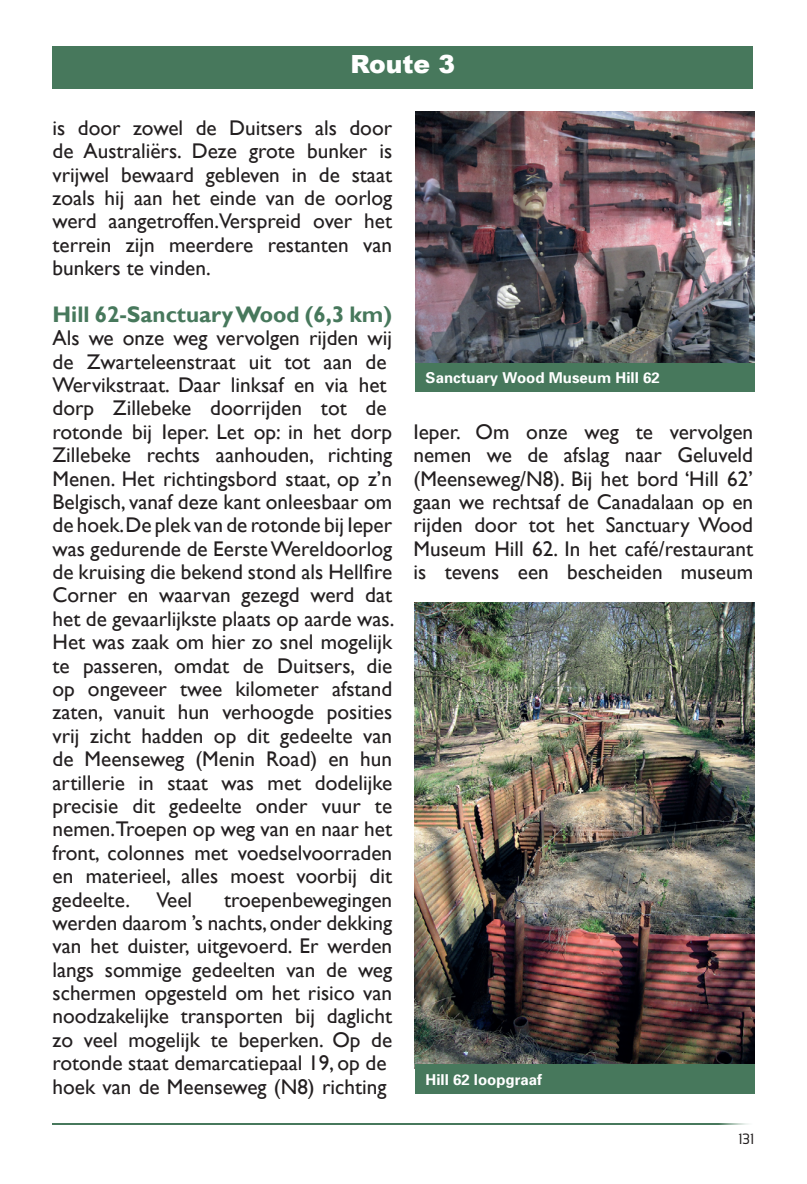
<style>
.page{position:relative;width:807px;height:1184px;background:#fff}
.page>*{position:absolute;margin:0;border:0;box-sizing:border-box;transform-origin:0 0}
.t1{font:900 25px "Arial";color:#fff}
.t2{font:700 22.5px "Gill Sans";color:#47785c}
.t3{font:21.25px/23.5px "Gill Sans";color:#231f20;text-align:justify}
.t4{font:700 15px "Univers";color:#fff}
.t5{font:15px "Sansation";color:#231f20;scale:.9 1}
</style>
<div class="page">
<div style="left:52px;top:46px;width:701px;height:42px;background:#47785c"></div>
<img style="left:415px;top:111px;width:339px;height:252px">
<div style="left:415px;top:363px;width:339px;height:28px;background:#47785c"></div>
<img style="left:415px;top:602px;width:339px;height:461px">
<div style="left:415px;top:1063px;width:339px;height:30px;background:#47785c"></div>
<img style="left:52px;top:1123px;width:696px;height:1px">
<p class="t1" style="left:350px;top:46px;width:106px">Route 3</p>
<p class="t3" style="left:52px;top:116px;width:341px">is door zowel de Duitsers als door de Australiërs. Deze grote bunker is vrijwel bewaard gebleven in de staat zoals hij aan het einde van de oorlog werd aangetroffen.Verspreid over het terrein zijn meerdere restanten van bunkers te vinden.</p>
<p class="t2" style="left:52px;top:301px;width:341px">Hill 62-Sanctuary Wood (6,3 km)</p>
<p class="t3" style="left:52px;top:327px;width:343px;text-align:left">Als we onze weg vervolgen rijden wij de Zwarteleenstraat uit tot aan de Wervikstraat. Daar linksaf en via het dorp Zillebeke doorrijden tot de rotonde bij Ieper. Let op: in het dorp Zillebeke rechts aanhouden, richting Menen. Het richtingsbord staat, op z’n Belgisch, vanaf deze kant onleesbaar om de hoek.De plek van de rotonde bij Ieper was gedurende de Eerste Wereldoorlog de kruising die bekend stond als Hellfire Corner en waarvan gezegd werd dat het de gevaarlijkste plaats op aarde was.<br>Het was zaak om hier zo snel mogelijk te passeren, omdat de Duitsers, die op ongeveer twee kilometer afstand zaten, vanuit hun verhoogde posities vrij zicht hadden op dit gedeelte van de Meenseweg (Menin Road) en hun artillerie in staat was met dodelijke precisie dit gedeelte onder vuur te nemen.Troepen op weg van en naar het front, colonnes met voedselvoorraden en materieel, alles moest voorbij dit gedeelte. Veel</p>
<p class="t3" style="left:52px;top:888px;width:341px;text-align:left;text-indent:171px">troepenbewegingen werden daarom ’s nachts, onder dekking van het duister, uitgevoerd. Er werden langs sommige gedeelten van de weg schermen opgesteld om het risico van noodzakelijke transporten bij daglicht zo veel mogelijk te beperken. Op de rotonde staat demarcatiepaal 19, op de hoek van de Meenseweg (N8) richting</p>
<p class="t4" style="left:425px;top:368px;width:235px">Sanctuary Wood Museum Hill 62</p>
<p class="t3" style="left:413px;top:420px;width:341px">Ieper. Om onze weg te vervolgen nemen we de afslag naar Geluveld (Meenseweg/N8). Bij het bord ‘Hill 62’ gaan we rechtsaf de Canadalaan op en rijden door tot het Sanctuary Wood Museum Hill 62. In het café/restaurant is tevens een bescheiden museum</p>
<p class="t4" style="left:425px;top:1069px;width:118px">Hill 62 loopgraaf</p>
<p class="t5" style="left:738px;top:1130px;width:19px">131</p>
</div>
